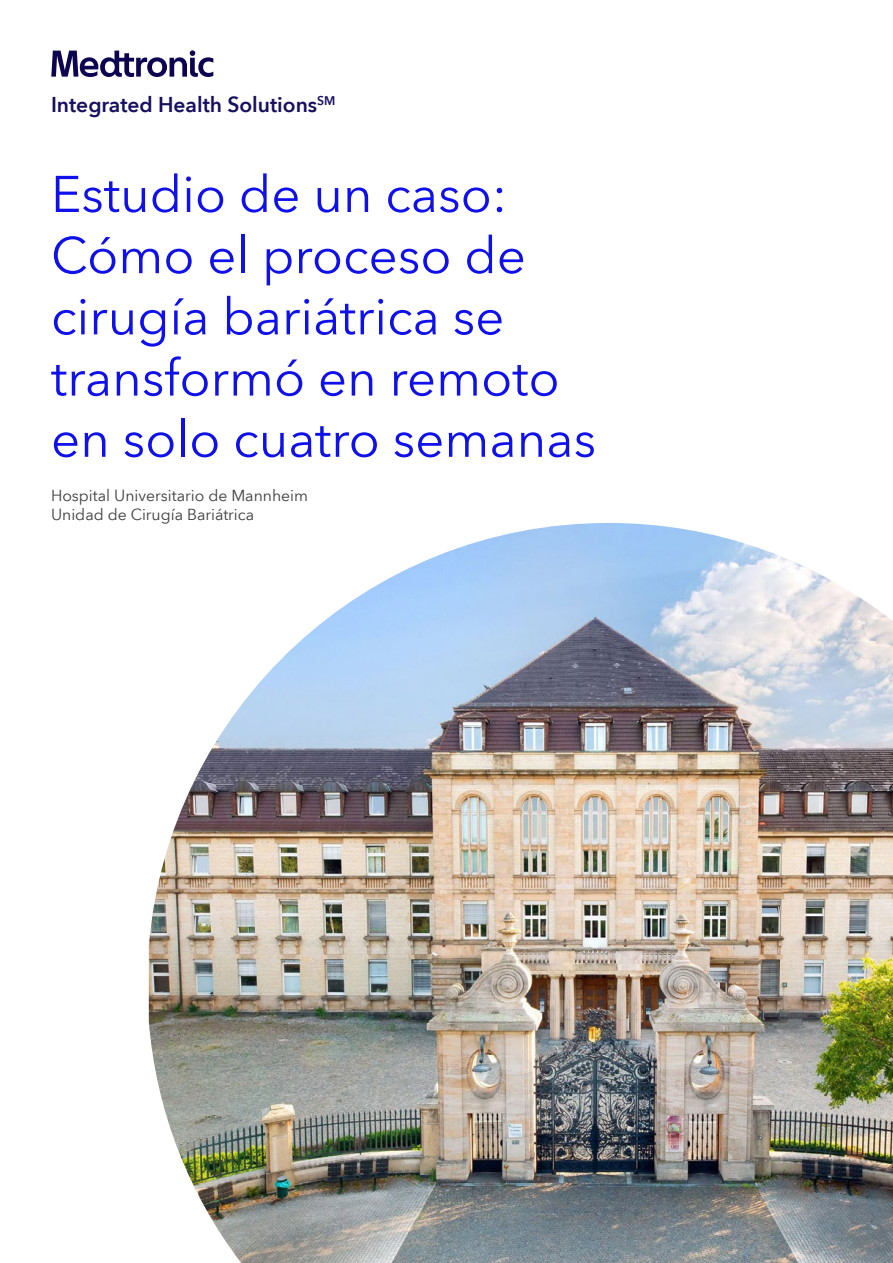
<style>
.page{position:relative;width:893px;height:1263px;background:#fff}
.page>*{position:absolute;margin:0;border:0;box-sizing:border-box;transform-origin:0 0}
.t1{font:51px/61.2px "Avenir Next World";color:#1010eb}
.t2{font:600 21px "Avenir Next World";color:#170f5f}
.t3{font:15.75px/18.9px "Avenir Next World";color:#3c3c3c}
</style>
<div class="page">
<svg style="left:51px;top:50px;width:162px;height:27px"></svg>
<img style="left:149px;top:523px;width:744px;height:740px">
<p class="t2" style="left:51px;top:93px;width:286px">Integrated Health Solutions<sup>SM</sup></p>
<p class="t1" style="left:51px;top:164px;width:547px">Estudio de un caso:<br>Cómo el proceso de cirugía bariátrica se transformó en remoto en solo cuatro semanas</p>
<p class="t3" style="left:51px;top:486px;width:258px">Hospital Universitario de Mannheim<br>Unidad de Cirugía Bariátrica</p>
</div>
